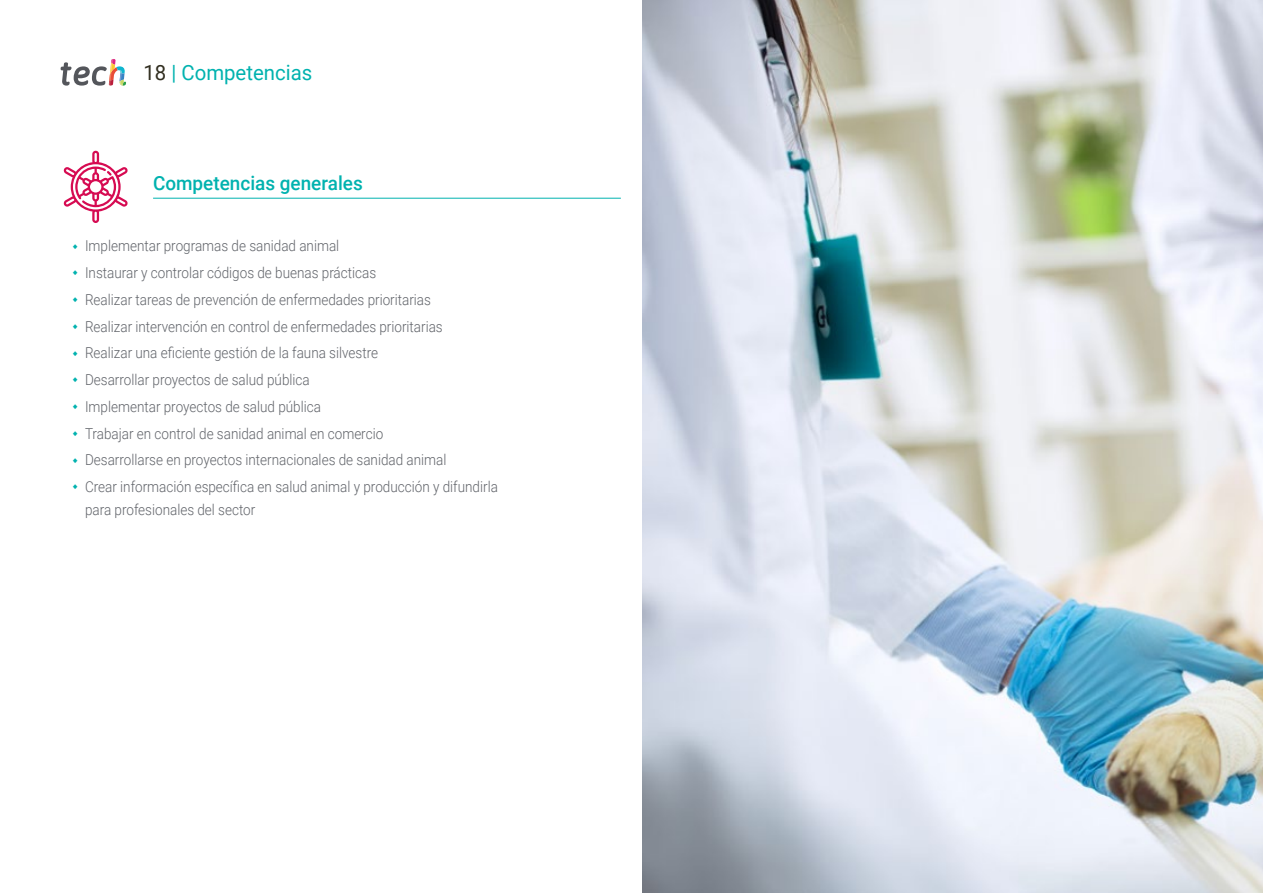
<style>
.page{position:relative;width:1263px;height:893px;background:#fff}
.page>*{position:absolute;margin:0;border:0;box-sizing:border-box;transform-origin:0 0}
.t1{font:21px "Roboto";color:#00b2af}
.t2{font:500 19.5px "Roboto";color:#00b2af}
.t3{font:300 15px/26.7px "Roboto";color:#61646a;scale:.9 1}
.s1{color:#312e20}
</style>
<div class="page">
<hr style="left:153px;top:198px;width:468px;height:1px;background:#00b2af">
<svg style="left:63px;top:151px;width:65px;height:72px"></svg>
<img style="left:642px;top:0;width:621px;height:893px">
<svg style="left:61px;top:59px;width:65px;height:27px"></svg>
<h1 class="t1" style="left:144px;top:57px;width:170px"><span class="s1">18</span> | Competencias</h1>
<h2 class="t2" style="left:153px;top:169px;width:211px">Competencias generales</h2>
<p class="t3" style="left:85px;top:232px;width:460px">Implementar programas de sanidad animal<br>Instaurar y controlar códigos de buenas prácticas<br>Realizar tareas de prevención de enfermedades prioritarias<br>Realizar intervención en control de enfermedades prioritarias<br>Realizar una eficiente gestión de la fauna silvestre<br>Desarrollar proyectos de salud pública<br>Implementar proyectos de salud pública<br>Trabajar en control de sanidad animal en comercio<br>Desarrollarse en proyectos internacionales de sanidad animal<br>Crear información específica en salud animal y producción y difundirla</p>
<p class="t3" style="left:85px;top:495px;width:191px">para profesionales del sector</p>
</div>
